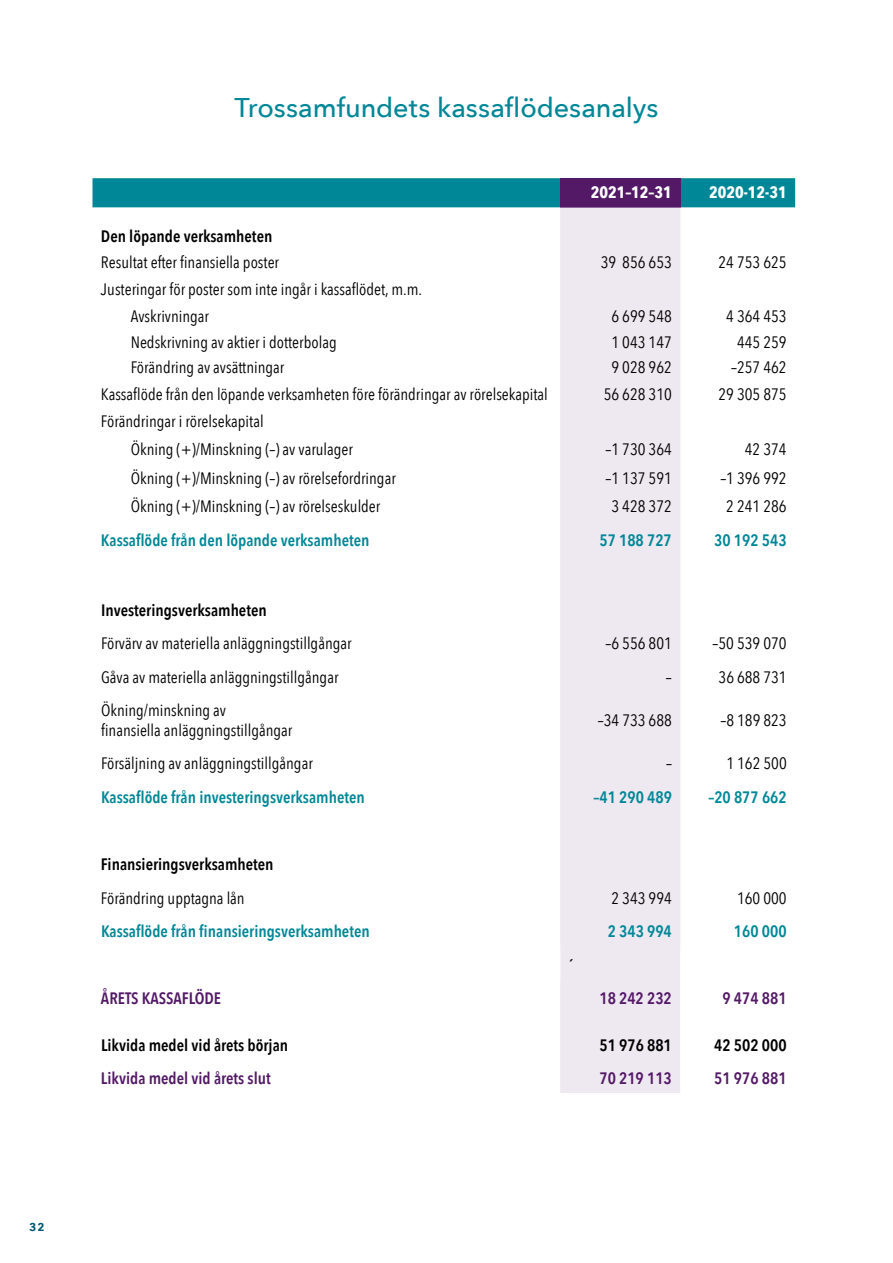
<style>
.page{position:relative;width:893px;height:1263px;background:#fff}
.page>*{position:absolute;margin:0;border:0;box-sizing:border-box;transform-origin:0 0}
.t1{font:500 27px "Avenir Next";color:#008797}
.t2{font:16.5px/26.5px "Avenir Next Condensed";color:#000}
.t3{font:600 16.5px "Avenir Next Condensed";color:#008797}
.t4{font:600 16.5px "Avenir Next Condensed";color:#000}
.t5{font:600 16.5px "Avenir Next Condensed";color:#531966}
.t6{font:700 16.5px "Avenir Next Condensed";color:#fff}
.t7{font:600 15px "Avenir Next";color:#005872}
</style>
<div class="page">
<div style="left:92px;top:178px;width:703px;height:30px;background:#008797"></div>
<div style="left:560px;top:178px;width:120px;height:30px;background:#531966"></div>
<div style="left:560px;top:208px;width:120px;height:737px;background:#eee8f0"></div>
<div style="left:560px;top:945px;width:120px;height:148px;background:#eee8f0"></div>
<p class="t7" style="left:29px;top:1213px;width:18px">32</p>
<h1 class="t1" style="left:235px;top:84px;width:425px">Trossamfundets kassaflödesanalys</h1>
<p class="t6" style="left:591px;top:182px;width:83px">2021–12–31</p>
<p class="t6" style="left:709px;top:182px;width:79px">2020-12-31</p>
<p class="t4" style="left:101px;top:222px;width:173px">Den löpande verksamheten</p>
<p class="t2" style="left:101px;top:249px;width:180px">Resultat efter finansiella poster</p>
<p class="t2" style="left:601px;top:249px;width:73px">39 856 653</p>
<p class="t2" style="left:718px;top:249px;width:70px">24 753 625</p>
<p class="t2" style="left:131px;top:275px;width:293px;text-indent:-30px">Justeringar för poster som inte ingår i kassaflödet, m.m.<br>Avskrivningar</p>
<p class="t2" style="left:611px;top:302px;width:62px">6 699 548</p>
<p class="t2" style="left:726px;top:302px;width:62px">4 364 453</p>
<p class="t2" style="left:131px;top:328px;width:207px">Nedskrivning av aktier i dotterbolag</p>
<p class="t2" style="left:611px;top:328px;width:62px">1 043 147</p>
<p class="t2" style="left:737px;top:328px;width:51px">445 259</p>
<p class="t2" style="left:131px;top:353px;width:155px">Förändring av avsättningar</p>
<p class="t2" style="left:611px;top:353px;width:62px">9 028 962</p>
<p class="t2" style="left:731px;top:353px;width:57px">–257 462</p>
<p class="t2" style="left:101px;top:380px;width:448px">Kassaflöde från den löpande verksamheten före förändringar av rörelsekapital</p>
<p class="t2" style="left:604px;top:380px;width:70px">56 628 310</p>
<p class="t2" style="left:718px;top:380px;width:70px">29 305 875</p>
<p class="t2" style="left:131px;top:406px;width:224px;line-height:28.3px;text-indent:-30px">Förändringar i rörelsekapital<br>Ökning (+)/Minskning (–) av varulager</p>
<p class="t2" style="left:605px;top:436px;width:68px">–1 730 364</p>
<p class="t2" style="left:745px;top:436px;width:43px">42 374</p>
<p class="t2" style="left:131px;top:464px;width:267px">Ökning (+)/Minskning (–) av rörelsefordringar</p>
<p class="t2" style="left:605px;top:464px;width:68px">–1 137 591</p>
<p class="t2" style="left:720px;top:464px;width:68px">–1 396 992</p>
<p class="t2" style="left:131px;top:492px;width:251px">Ökning (+)/Minskning (–) av rörelseskulder</p>
<p class="t2" style="left:611px;top:492px;width:62px">3 428 372</p>
<p class="t2" style="left:726px;top:492px;width:62px">2 241 286</p>
<p class="t3" style="left:101px;top:526px;width:270px">Kassaflöde från den löpande verksamheten</p>
<p class="t3" style="left:599px;top:526px;width:74px">57 188 727</p>
<p class="t3" style="left:714px;top:526px;width:74px">30 192 543</p>
<p class="t4" style="left:101px;top:595px;width:167px">Investeringsverksamheten</p>
<p class="t2" style="left:101px;top:629px;width:252px">Förvärv av materiella anläggningstillgångar</p>
<p class="t2" style="left:606px;top:629px;width:68px">–6 556 801</p>
<p class="t2" style="left:713px;top:629px;width:76px">–50 539 070</p>
<p class="t2" style="left:101px;top:663px;width:239px">Gåva av materiella anläggningstillgångar</p>
<p class="t2" style="left:666px;top:663px;width:7px">–</p>
<p class="t2" style="left:719px;top:663px;width:70px">36 688 731</p>
<p class="t2" style="left:101px;top:700px;width:193px;line-height:19.8px">Ökning/minskning av<br>finansiella anläggningstillgångar</p>
<p class="t2" style="left:598px;top:706px;width:76px">–34 733 688</p>
<p class="t2" style="left:720px;top:706px;width:68px">–8 189 823</p>
<p class="t2" style="left:101px;top:750px;width:213px">Försäljning av anläggningstillgångar</p>
<p class="t2" style="left:666px;top:750px;width:7px">–</p>
<p class="t2" style="left:726px;top:750px;width:62px">1 162 500</p>
<p class="t3" style="left:101px;top:783px;width:265px">Kassaflöde från investeringsverksamheten</p>
<p class="t3" style="left:594px;top:783px;width:80px">–41 290 489</p>
<p class="t3" style="left:708px;top:783px;width:80px">–20 877 662</p>
<p class="t4" style="left:101px;top:850px;width:174px">Finansieringsverksamheten</p>
<p class="t2" style="left:101px;top:884px;width:145px">Förändring upptagna lån</p>
<p class="t2" style="left:611px;top:884px;width:62px">2 343 994</p>
<p class="t2" style="left:737px;top:884px;width:51px">160 000</p>
<p class="t3" style="left:101px;top:917px;width:270px">Kassaflöde från finansieringsverksamheten</p>
<p class="t3" style="left:608px;top:917px;width:66px">2 343 994</p>
<p class="t3" style="left:734px;top:917px;width:54px">160 000</p>
<p class="t4" style="left:569px;top:950px;width:6px">´</p>
<p class="t5" style="left:101px;top:984px;width:122px">ÅRETS KASSAFLÖDE</p>
<p class="t5" style="left:599px;top:984px;width:74px">18 242 232</p>
<p class="t5" style="left:722px;top:984px;width:66px">9 474 881</p>
<p class="t4" style="left:101px;top:1031px;width:189px">Likvida medel vid årets början</p>
<p class="t4" style="left:599px;top:1031px;width:74px">51 976 881</p>
<p class="t4" style="left:714px;top:1031px;width:74px">42 502 000</p>
<p class="t5" style="left:101px;top:1064px;width:171px">Likvida medel vid årets slut</p>
<p class="t5" style="left:599px;top:1064px;width:74px">70 219 113</p>
<p class="t5" style="left:714px;top:1064px;width:74px">51 976 881</p>
</div>
